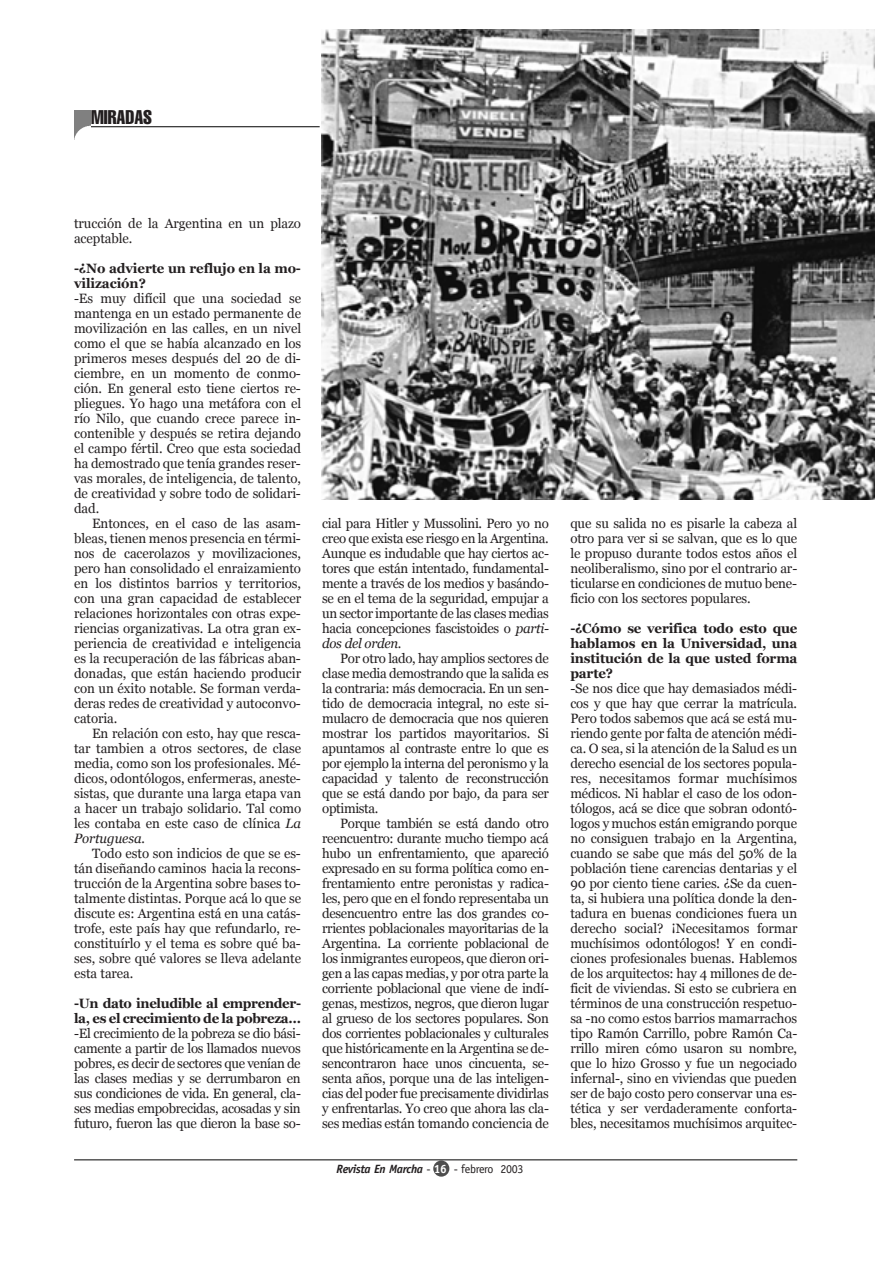
<style>
.page{position:relative;width:893px;height:1263px;background:#fff}
.page>*{position:absolute;margin:0;border:0;box-sizing:border-box;transform-origin:0 0}
.t1{font:extra-condensed 19.5px "Helvetica";color:#231f20}
.t2{font:13.5px/15px "Georgia";letter-spacing:-.01em;color:#231f20;text-align:justify}
.t3{font:700 13.5px/15px "Georgia";letter-spacing:-.015em;color:#231f20}
.t4{font:italic 700 12px "Officina Sans";letter-spacing:-.03em;color:#231f20}
.s1{font-style:italic}
.s2{font-weight:400;font-style:normal}
.s3{font-style:normal;color:#fff}
</style>
<div class="page">
<hr style="left:91px;top:126px;width:229px;height:1px;background:#000">
<img style="left:74px;top:110px;width:16px;height:30px">
<img style="left:321px;top:29px;width:553px;height:470px">
<div style="left:433px;top:1161px;width:16px;height:16px;background:#4d4d4d;border-radius:50%"></div>
<hr style="left:74px;top:1160px;width:723px;height:1px;background:#000">
<h1 class="t1" style="left:91px;top:110px;width:62px">MIRADAS</h1>
<p class="t2" style="left:74px;top:216px;width:228px">trucción de la Argentina en un plazo aceptable.</p>
<p class="t3" style="left:74px;top:261px;width:228px">-¿No advierte un reflujo en la mo&shy;vilización?</p>
<p class="t2" style="left:74px;top:291px;width:228px">-Es muy difícil que una sociedad se mantenga en un estado permanente de movilización en las calles, en un nivel como el que se había alcanzado en los primeros meses después del 20 de di&shy;ciembre, en un momento de conmo&shy;ción. En general esto tiene ciertos re&shy;pliegues. Yo hago una metáfora con el río Nilo, que cuando crece parece in&shy;contenible y después se retira dejando el campo fértil. Creo que esta sociedad ha demostrado que tenía grandes reser&shy;vas morales, de inteligencia, de talento, de creatividad y sobre todo de solidari&shy;dad.</p>
<p class="t2" style="left:74px;top:516px;width:228px;text-indent:18px">Entonces, en el caso de las asam&shy;bleas, tienen menos presencia en térmi&shy;nos de cacerolazos y movilizaciones, pero han consolidado el enraizamiento en los distintos barrios y territorios, con una gran capacidad de establecer relaciones horizontales con otras expe&shy;riencias organizativas. La otra gran ex&shy;periencia de creatividad e inteligencia es la recuperación de las fábricas aban&shy;donadas, que están haciendo producir con un éxito notable. Se forman verda&shy;deras redes de creatividad y autoconvo&shy;catoria.</p>
<p class="t2" style="left:74px;top:726px;width:228px;text-indent:18px">En relación con esto, hay que resca&shy;tar tambien a otros sectores, de clase media, como son los profesionales. Mé&shy;dicos, odontólogos, enfermeras, aneste&shy;sistas, que durante una larga etapa van a hacer un trabajo solidario. Tal como les contaba en este caso de clínica <span class="s1">La Portuguesa.</span></p>
<p class="t2" style="left:74px;top:846px;width:228px;text-indent:18px">Todo esto son indicios de que se es&shy;tán diseñando caminos hacia la recons&shy;trucción de la Argentina sobre bases to&shy;talmente distintas. Porque acá lo que se discute es: Argentina está en una catás&shy;trofe, este país hay que refundarlo, re&shy;constituírlo y el tema es sobre qué ba&shy;ses, sobre qué valores se lleva adelante esta tarea.</p>
<p class="t3" style="left:74px;top:996px;width:228px">-Un dato ineludible al emprender&shy;la, es el crecimiento de la pobreza…</p>
<p class="t2" style="left:74px;top:1026px;width:228px">-El crecimiento de la pobreza se dio bási&shy;camente a partir de los llamados nuevos pobres, es decir de sectores que venían de las clases medias y se derrumbaron en sus condiciones de vida. En general, cla&shy;ses medias empobrecidas, acosadas y sin futuro, fueron las que dieron la base so-</p>
<p class="t2" style="left:322px;top:516px;width:228px">cial para Hitler y Mussolini. Pero yo no creo que exista ese riesgo en la Argentina.<br>Aunque es indudable que hay ciertos ac&shy;tores que están intentado, fundamental&shy;mente a través de los medios y basándo&shy;se en el tema de la seguridad, empujar a un sector importante de las clases medias hacia concepciones fascistoides o <span class="s1">parti&shy;dos del orden</span>.</p>
<p class="t2" style="left:322px;top:651px;width:228px;text-indent:18px">Por otro lado, hay amplios sectores de clase media demostrando que la salida es la contraria: más democracia. En un sen&shy;tido de democracia integral, no este si&shy;mulacro de democracia que nos quieren mostrar los partidos mayoritarios. Si apuntamos al contraste entre lo que es por ejemplo la interna del peronismo y la capacidad y talento de reconstrucción que se está dando por bajo, da para ser optimista.</p>
<p class="t2" style="left:322px;top:816px;width:228px;text-indent:18px">Porque también se está dando otro reencuentro: durante mucho tiempo acá hubo un enfrentamiento, que apareció expresado en su forma política como en&shy;frentamiento entre peronistas y radica&shy;les, pero que en el fondo representaba un desencuentro entre las dos grandes co&shy;rrientes poblacionales mayoritarias de la Argentina. La corriente poblacional de los inmigrantes europeos, que dieron ori&shy;gen a las capas medias, y por otra parte la corriente poblacional que viene de indí&shy;genas, mestizos, negros, que dieron lugar al grueso de los sectores populares. Son dos corrientes poblacionales y culturales que históricamente en la Argentina se de&shy;sencontraron hace unos cincuenta, se&shy;senta años, porque una de las inteligen&shy;cias del poder fue precisamente dividirlas y enfrentarlas. Yo creo que ahora las cla&shy;ses medias están tomando conciencia de</p>
<p class="t4" style="left:336px;top:1164px;width:188px">Revista En Marcha <span class="s2">-</span> <span class="s3">16</span> <span class="s2">- febrero 2003</span></p>
<p class="t2" style="left:570px;top:516px;width:228px">que su salida no es pisarle la cabeza al otro para ver si se salvan, que es lo que le propuso durante todos estos años el neoliberalismo, sino por el contrario ar&shy;ticularse en condiciones de mutuo bene&shy;ficio con los sectores populares.</p>
<p class="t3" style="left:570px;top:621px;width:228px;text-align:justify">-¿Cómo se verifica todo esto que hablamos en la Universidad, una institución de la que usted forma parte?</p>
<p class="t2" style="left:570px;top:681px;width:228px">-Se nos dice que hay demasiados médi&shy;cos y que hay que cerrar la matrícula.<br>Pero todos sabemos que acá se está mu&shy;riendo gente por falta de atención médi&shy;ca. O sea, si la atención de la Salud es un derecho esencial de los sectores popula&shy;res, necesitamos formar muchísimos médicos. Ni hablar el caso de los odon&shy;tólogos, acá se dice que sobran odontó&shy;logos y muchos están emigrando porque no consiguen trabajo en la Argentina, cuando se sabe que más del 50% de la población tiene carencias dentarias y el 90 por ciento tiene caries. ¿Se da cuen&shy;ta, si hubiera una política donde la den&shy;tadura en buenas condiciones fuera un derecho social? ¡Necesitamos formar muchísimos odontólogos! Y en condi&shy;ciones profesionales buenas. Hablemos de los arquitectos: hay 4 millones de de&shy;ficit de viviendas. Si esto se cubriera en términos de una construcción respetuo&shy;sa -no como estos barrios mamarrachos tipo Ramón Carrillo, pobre Ramón Ca&shy;rrillo miren cómo usaron su nombre, que lo hizo Grosso y fue un negociado infernal-, sino en viviendas que pueden ser de bajo costo pero conservar una es&shy;tética y ser verdaderamente conforta&shy;bles, necesitamos muchísimos arquitec-</p>
</div>
